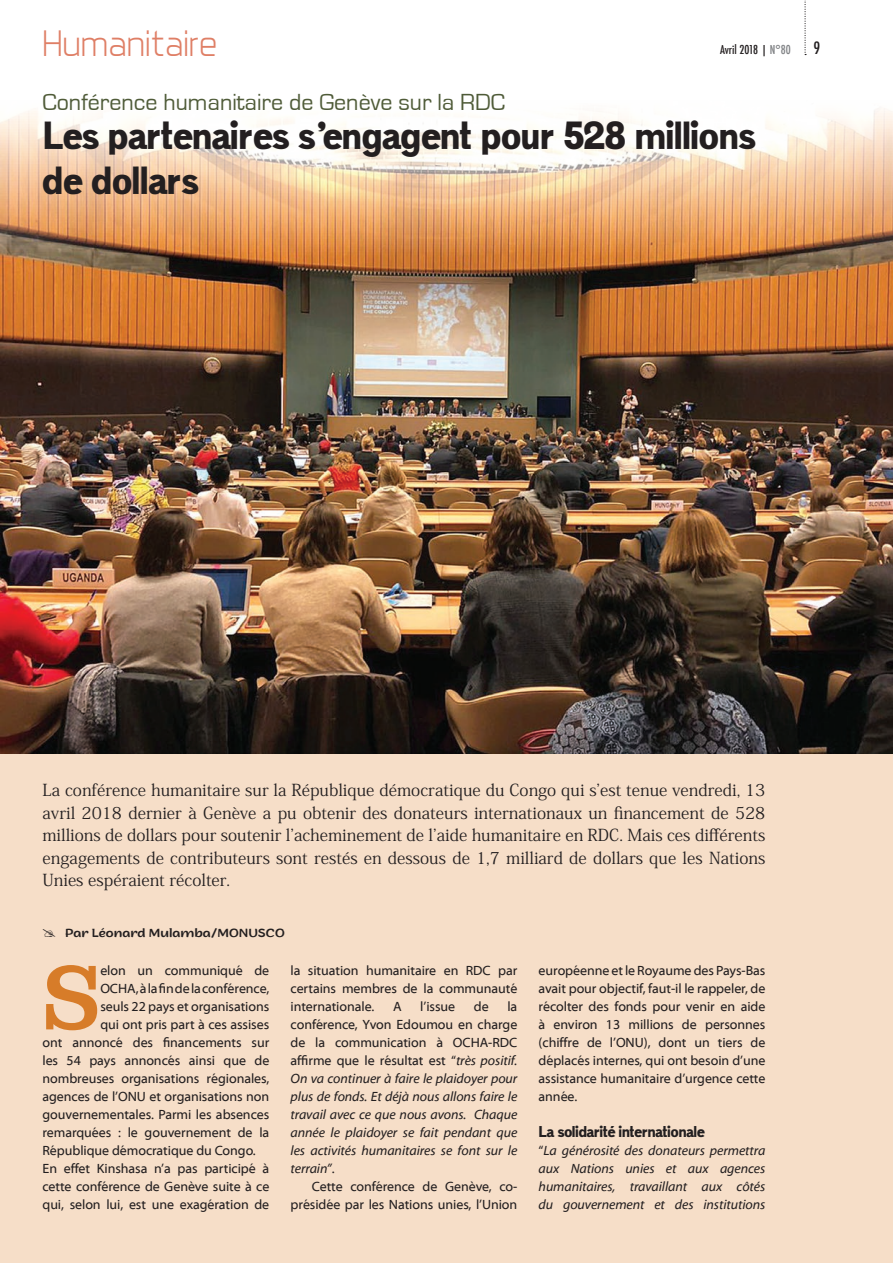
<style>
.page{position:relative;width:893px;height:1263px;background:#fff}
.page>*{position:absolute;margin:0;border:0;box-sizing:border-box;transform-origin:0 0}
.t1{font:90.6px "Ghostlight";color:#d77c29}
.t2{font:37.5px/45px "Maximum Impact";color:#231f20}
.t3{font:300 37.5px "Aero Matics";color:#df7f66}
.t4{font:24px "Eurostile";color:#4f5b38}
.t5{font:16.5px/22.5px "Koz Min Pr 6 N";color:#231f20;text-align:justify}
.t6{font:500 condensed 16.5px "Futura";color:#231f20}
.t7{font:15px "Maximum Impact";letter-spacing:-.005em;color:#231f20}
.t8{font:13.5px/18px "Myriad Web Pro";letter-spacing:-.005em;color:#231f20;text-align:justify}
.t9{font:italic 13.5px/18px "Myriad Web Pro";letter-spacing:-.005em;color:#231f20;text-align:justify}
.t10{font:12px "Arturo Trial";color:#231f20}
.t11{font:500 condensed 12px "Futura";color:#231f20}
.s1{color:#808285}
.s2{font-style:normal}
</style>
<div class="page">
<svg style="left:804px;top:0;width:2px;height:55px"></svg>
<div style="left:0;top:532px;width:893px;height:731px;background:#f6dec8"></div>
<img style="left:0;top:108px;width:893px;height:645px">
<h2 class="t3" style="left:43px;top:21px;width:176px">Humanitaire</h2>
<p class="t11" style="left:720px;top:42px;width:72px">Avril 2018 | <span class="s1">N°80</span></p>
<p class="t6" style="left:814px;top:37px;width:8px">9</p>
<h3 class="t4" style="left:43px;top:89px;width:464px">Conférence humanitaire de Genève sur la RDC</h3>
<h2 class="t2" style="left:43px;top:114px;width:715px">Les partenaires s’engagent pour 528 millions de dollars</h2>
<p class="t5" style="left:43px;top:779px;width:724px">La conférence humanitaire sur la République démocratique du Congo qui s’est tenue vendredi, 13 avril 2018 dernier à Genève a pu obtenir des donateurs internationaux un financement de 528 millions de dollars pour soutenir l’acheminement de l’aide humanitaire en RDC. Mais ces différents engagements de contributeurs sont restés en dessous de 1,7 milliard de dollars que les Nations Unies espéraient récolter.</p>
<p class="t10" style="left:65px;top:925px;width:221px">Par Léonard Mulamba/MONUSCO</p>
<h1 class="t1" style="left:43px;top:922px;width:60px">S</h1>
<p class="t8" style="left:100px;top:962px;width:170px">elon un communiqué de</p>
<p class="t8" style="left:291px;top:962px;width:228px">la situation humanitaire en RDC par certains membres de la communauté internationale.</p>
<p class="t8" style="left:100px;top:980px;width:170px">OCHA, à la fin de la conférence,</p>
<p class="t8" style="left:100px;top:998px;width:170px">seuls 22 pays et organisations</p>
<p class="t8" style="left:100px;top:1016px;width:170px">qui ont pris part à ces assises</p>
<p class="t8" style="left:43px;top:1034px;width:228px">ont annoncé des financements sur</p>
<p class="t8" style="left:43px;top:1052px;width:228px">les 54 pays annoncés ainsi que de</p>
<p class="t8" style="left:43px;top:1070px;width:228px">nombreuses organisations régionales,</p>
<p class="t8" style="left:43px;top:1088px;width:228px">agences de l’ONU et organisations non</p>
<p class="t8" style="left:43px;top:1106px;width:228px">gouvernementales. Parmi les absences</p>
<p class="t8" style="left:43px;top:1124px;width:228px">remarquées : le gouvernement de la</p>
<p class="t8" style="left:43px;top:1142px;width:215px">République démocratique du Congo.</p>
<p class="t8" style="left:43px;top:1160px;width:228px">En effet Kinshasa n’a pas participé à</p>
<p class="t8" style="left:43px;top:1178px;width:228px">cette conférence de Genève suite à ce</p>
<p class="t8" style="left:43px;top:1196px;width:228px">qui, selon lui, est une exagération de</p>
<p class="t9" style="left:291px;top:998px;width:228px;text-indent:217px"><span class="s2">la conférence, Yvon Edoumou en charge de la communication à OCHA-RDC affirme que le résultat est “</span>très positif.<br>On va continuer à faire le plaidoyer pour plus de fonds. Et déjà nous allons faire le travail avec ce que nous avons. Chaque année le plaidoyer se fait pendant que les activités humanitaires se font sur le terrain”<span class="s2">.</span></p>
<p class="t8" style="left:291px;top:1178px;width:228px;text-align:right">Cette conférence de Genève, co&shy;présidée par les Nations unies, l’Union</p>
<p class="t8" style="left:393px;top:998px;width:10px">A</p>
<p class="t8" style="left:420px;top:998px;width:36px">l’issue</p>
<p class="t8" style="left:474px;top:998px;width:16px">de</p>
<p class="t8" style="left:539px;top:962px;width:228px">européenne et le Royaume des Pays-Bas avait pour objectif, faut-il le rappeler, de récolter des fonds pour venir en aide à environ 13 millions de personnes (chiffre de l’ONU), dont un tiers de déplacés internes, qui ont besoin d’une assistance humanitaire d’urgence cette année.</p>
<p class="t7" style="left:539px;top:1123px;width:168px">La solidarité internationale</p>
<p class="t9" style="left:539px;top:1142px;width:228px"><span class="s2">“</span>La générosité des donateurs permettra aux Nations unies et aux agences humanitaires, travaillant aux côtés du gouvernement et des institutions</p>
</div>
